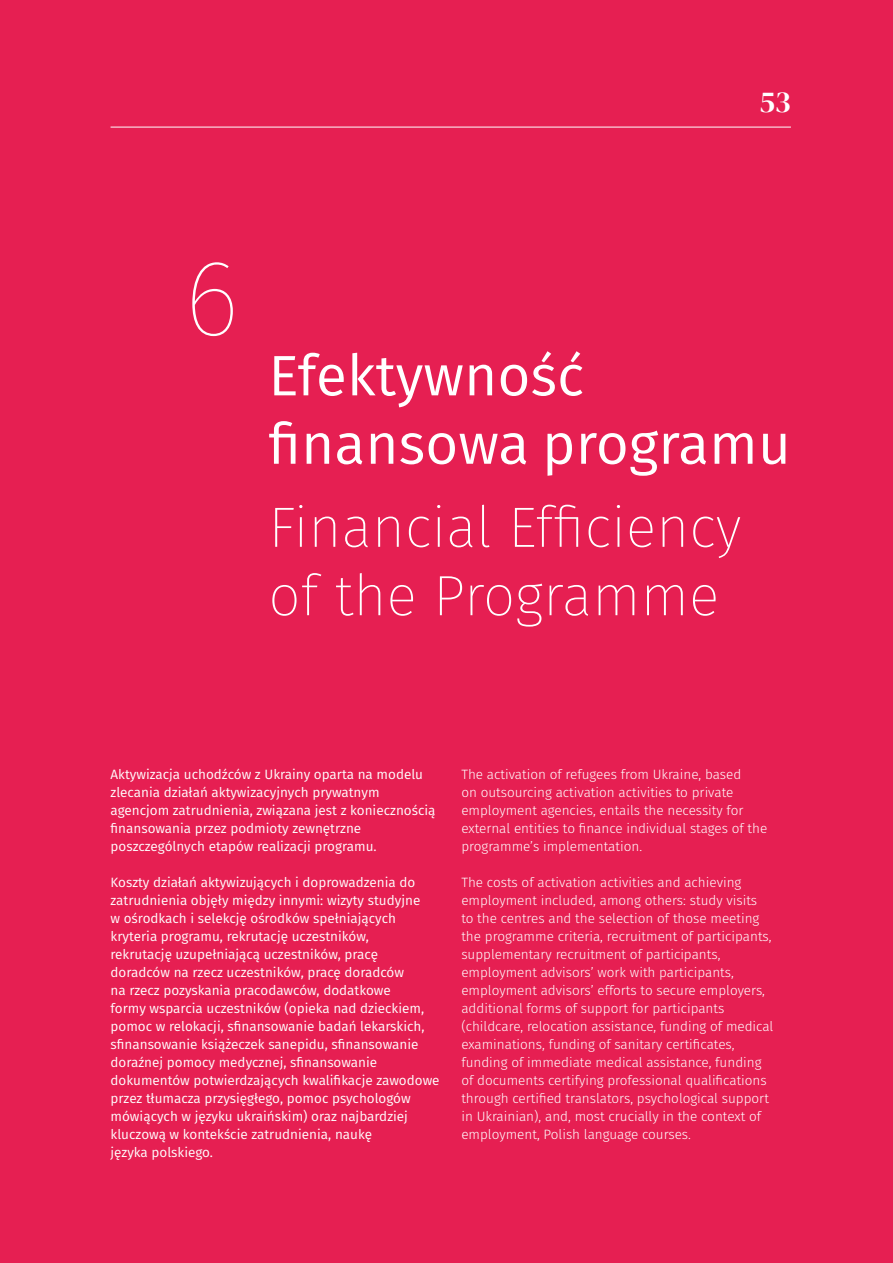
<style>
.page{position:relative;width:893px;height:1263px;background:#e61f52}
.page>*{position:absolute;margin:0;border:0;box-sizing:border-box;transform-origin:0 0}
.t1{font:100 108px "Fira Sans";color:#fff}
.t2{font:200 57px/68.4px "Fira Sans";color:#fff}
.t3{font:57px/68.4px "Fira Sans";color:#fff}
.t4{font:30px "DM Serif Display";color:#fff}
.t5{font:13.5px/18px "Fira Sans";color:#fff}
.t6{font:300 13.5px/18px "Fira Sans";color:#fff}
</style>
<div class="page">
<hr style="left:111px;top:127px;width:680px;height:1px;background:#fff">
<h3 class="t4" style="left:759px;top:81px;width:33px">53</h3>
<h1 class="t1" style="left:184px;top:222px;width:57px">6</h1>
<h2 class="t3" style="left:268px;top:340px;width:524px">Efektywność finansowa programu</h2>
<h2 class="t2" style="left:268px;top:493px;width:474px">Financial Efficiency of the Programme</h2>
<p class="t5" style="left:111px;top:765px;width:326px">Aktywizacja uchod(ców z Ukrainy oparta na modelu zlecania działań aktywizacyjnych prywatnym agencjom zatrudnienia, zwi%zana jest z konieczności% finansowania przez podmioty zewnętrzne poszczególnych etapów realizacji programu.</p>
<p class="t5" style="left:111px;top:873px;width:331px">Koszty działań aktywizuj%cych i doprowadzenia do zatrudnienia objęły między innymi: wizyty studyjne<br>w ośrodkach i selekcję ośrodków spełniaj%cych kryteria programu, rekrutację uczestników,<br>rekrutację uzupełniaj%c% uczestników, pracę doradców na rzecz uczestników, pracę doradców<br>na rzecz pozyskania pracodawców, dodatkowe<br>formy wsparcia uczestników (opieka nad dzieckiem, pomoc w relokacji, sfinansowanie badań lekarskich, sfinansowanie ksi%)eczek sanepidu, sfinansowanie dora(nej pomocy medycznej, sfinansowanie dokumentów potwierdzaj%cych kwalifikacje zawodowe przez tłumacza przysięgłego, pomoc psychologów mówi%cych w języku ukraińskim) oraz najbardziej kluczow% w kontekście zatrudnienia, naukę<br>języka polskiego.</p>
<p class="t6" style="left:461px;top:765px;width:307px">The activation of refugees from Ukraine, based<br>on outsourcing activation activities to private employment agencies, entails the necessity for external entities to finance individual stages of the programme’s implementation.</p>
<p class="t6" style="left:461px;top:873px;width:314px">The costs of activation activities and achieving employment included, among others: study visits<br>to the centres and the selection of those meeting the programme criteria, recruitment of participants, supplementary recruitment of participants, employment advisors’ work with participants, employment advisors’ efforts to secure employers, additional forms of support for participants (childcare, relocation assistance, funding of medical examinations, funding of sanitary certificates, funding of immediate medical assistance, funding of documents certifying professional qualifications through certified translators, psychological support in Ukrainian), and, most crucially in the context of employment, Polish language courses.</p>
</div>
